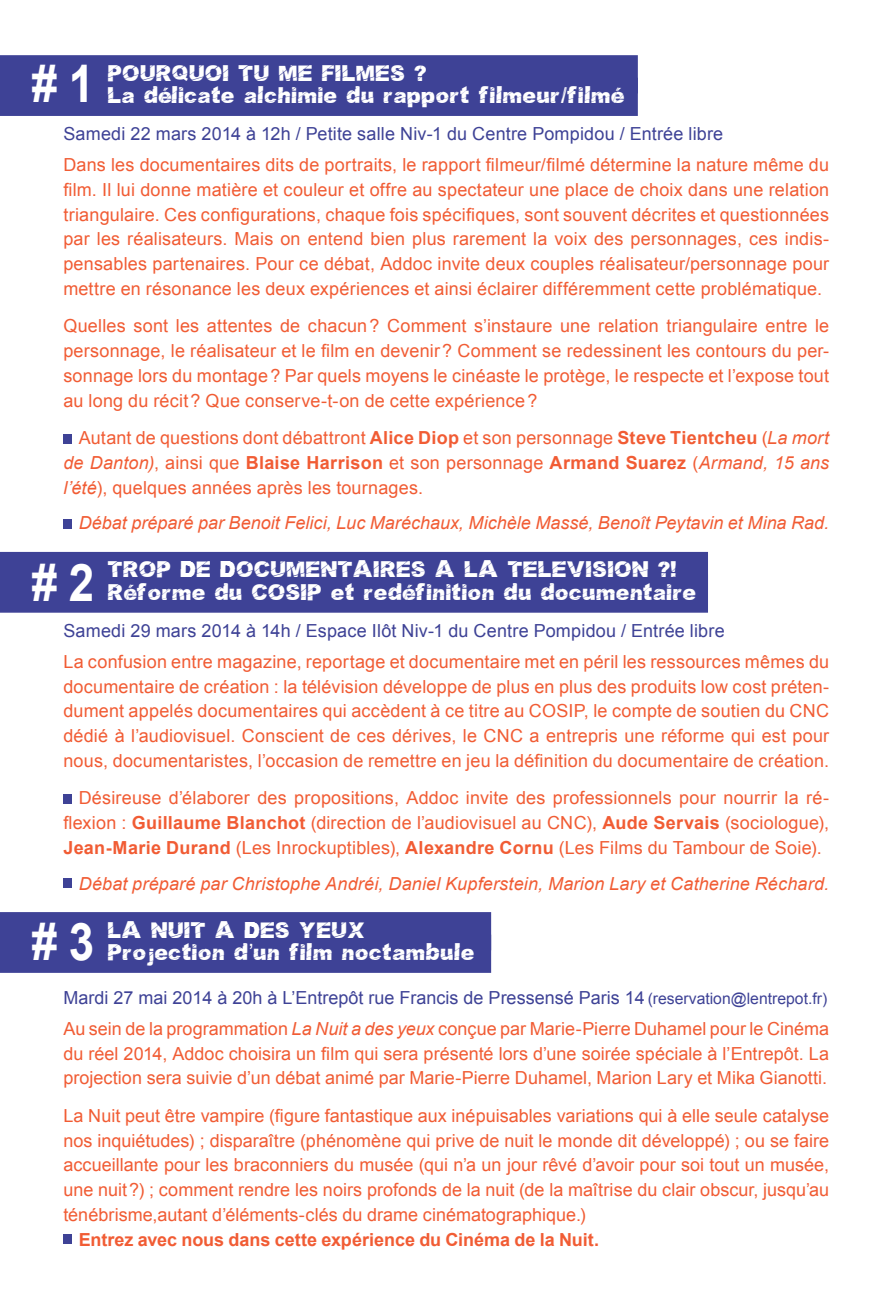
<style>
.page{position:relative;width:893px;height:1308px;background:#fff}
.page>*{position:absolute;margin:0;border:0;box-sizing:border-box;transform-origin:0 0}
.t1{font:700 51.98px "Arial";color:#fff;scale:.88 1}
.t2{font:22.5px/22.5px "Cosmicaldisfase Cosmicaldisfase";color:#fff}
.t3{font:18px/24.8px "Arial";letter-spacing:.005em;color:#f15c34;text-align:justify}
.t4{font:italic 18px "Arial";letter-spacing:.01em;color:#f15c34}
.t5{font:18px "Arial";letter-spacing:.01em;color:#3e4296}
.t6{font:700 18px "Arial";color:#f15c34}
.s1{font-weight:700}
.s2{font-style:italic}
.s3{font-family:"Arial"}
.s4{color:#3e4296}
.s5{font-size:15.75px;color:#3e4296}
</style>
<div class="page">
<div style="left:0;top:55px;width:638px;height:38px;background:#3e4296"></div>
<div style="left:0;top:78px;width:638px;height:38px;background:#3e4296"></div>
<div style="left:0;top:552px;width:708px;height:38px;background:#3e4296"></div>
<div style="left:0;top:574px;width:708px;height:38px;background:#3e4296"></div>
<div style="left:0;top:912px;width:491px;height:38px;background:#3e4296"></div>
<div style="left:0;top:934px;width:491px;height:38px;background:#3e4296"></div>
<div style="left:63px;top:434px;width:9px;height:10px;background:#3e4296"></div>
<div style="left:63px;top:519px;width:9px;height:10px;background:#3e4296"></div>
<div style="left:63px;top:793px;width:9px;height:10px;background:#3e4296"></div>
<div style="left:63px;top:878px;width:9px;height:10px;background:#3e4296"></div>
<div style="left:63px;top:1234px;width:9px;height:10px;background:#3e4296"></div>
<h1 class="t1" style="left:32px;top:49px;width:72px">#1</h1>
<p class="t2" style="left:108px;top:62px;width:518px">Pourquoi tu me filmes ?<br>La délicate alchimie du rapport filmeur/filmé</p>
<p class="t5" style="left:63px;top:122px;width:661px">Samedi 22 mars 2014 à 12h / Petite salle Niv-1 du Centre Pompidou / Entrée libre</p>
<p class="t3" style="left:63px;top:153px;width:767px">Dans les documentaires dits de portraits, le rapport filmeur/filmé détermine la nature même du film. Il lui donne matière et couleur et offre au spectateur une place de choix dans une relation triangulaire. Ces configurations, chaque fois spécifiques, sont souvent décrites et questionnées par les réalisateurs. Mais on entend bien plus rarement la voix des personnages, ces indis&shy;pensables partenaires. Pour ce débat, Addoc invite deux couples réalisateur/personnage pour mettre en résonance les deux expériences et ainsi éclairer différemment cette problématique.</p>
<p class="t3" style="left:63px;top:314px;width:767px">Quelles sont les attentes de chacun? Comment s’instaure une relation triangulaire entre le personnage, le réalisateur et le film en devenir? Comment se redessinent les contours du per&shy;sonnage lors du montage? Par quels moyens le cinéaste le protège, le respecte et l’expose tout au long du récit? Que conserve-t-on de cette expérience?</p>
<p class="t3" style="left:63px;top:426px;width:767px;text-indent:15px">Autant de questions dont débattront <span class="s1">Alice Diop</span> et son personnage <span class="s1">Steve Tientcheu</span> (<span class="s2">La mort de Danton)</span>, ainsi que <span class="s1">Blaise Harrison</span> et son personnage <span class="s1">Armand Suarez</span> (<span class="s2">Armand, 15 ans l’été</span>), quelques années après les tournages.</p>
<p class="t4" style="left:79px;top:511px;width:752px">Débat préparé par Benoit Felici, Luc Maréchaux, Michèle Massé, Benoît Peytavin et Mina Rad.</p>
<p class="t2" style="left:108px;top:559px;width:591px">Trop de documentaires a la tElEvision ?!<br>Réforme du COSIP et redéfinition du documentaire</p>
<p class="t5" style="left:63px;top:618px;width:663px">Samedi 29 mars 2014 à 14h / Espace Ilôt Niv-1 du Centre Pompidou / Entrée libre</p>
<p class="t3" style="left:63px;top:649px;width:767px">La confusion entre magazine, reportage et documentaire met en péril les ressources mêmes du documentaire de création : la télévision développe de plus en plus des produits low cost préten&shy;dument appelés documentaires qui accèdent à ce titre au COSIP, le compte de soutien du CNC dédié à l’audiovisuel. Conscient de ces dérives, le CNC a entrepris une réforme qui est pour nous, documentaristes, l’occasion de remettre en jeu la définition du documentaire de création.</p>
<p class="t3" style="left:63px;top:786px;width:767px;text-indent:15px">Désireuse d’élaborer des propositions, Addoc invite des professionnels pour nourrir la ré&shy;flexion : <span class="s1">Guillaume Blanchot</span> (direction de l’audiovisuel au CNC), <span class="s1">Aude Servais</span> (sociologue), <span class="s1">Jean-Marie Durand</span> (Les Inrockuptibles), <span class="s1">Alexandre Cornu</span> (Les Films du Tambour de Soie).</p>
<p class="t4" style="left:79px;top:871px;width:752px">Débat préparé par Christophe Andréi, Daniel Kupferstein, Marion Lary et Catherine Réchard.</p>
<p class="t2" style="left:108px;top:919px;width:369px">La nuit a des yeux<br>Projection d<span class="s3">’</span>un film noctambule</p>
<p class="t3" style="left:63px;top:982px;width:767px;line-height:31.1px"><span class="s4">Mardi 27 mai 2014 à 20h à L’Entrepôt rue Francis de Pressensé Paris 14</span> <span class="s5">(reservation@lentrepot.fr)<br></span>Au sein de la programmation <span class="s2">La Nuit a des yeux</span> conçue par Marie-Pierre Duhamel pour le Cinéma</p>
<p class="t3" style="left:63px;top:1041px;width:767px">du réel 2014, Addoc choisira un film qui sera présenté lors d’une soirée spéciale à l’Entrepôt. La projection sera suivie d’un débat animé par Marie-Pierre Duhamel, Marion Lary et Mika Gianotti.</p>
<p class="t3" style="left:63px;top:1103px;width:767px">La Nuit peut être vampire (figure fantastique aux inépuisables variations qui à elle seule catalyse nos inquiétudes) ; disparaître (phénomène qui prive de nuit le monde dit développé) ; ou se faire accueillante pour les braconniers du musée (qui n’a un jour rêvé d’avoir pour soi tout un musée, une nuit?) ; comment rendre les noirs profonds de la nuit (de la maîtrise du clair obscur, jusqu’au ténébrisme,autant d’éléments-clés du drame cinématographique.)</p>
<p class="t6" style="left:79px;top:1227px;width:522px">Entrez avec nous dans cette expérience du Cinéma de la Nuit.</p>
<h1 class="t1" style="left:32px;top:548px;width:72px">#2</h1>
<h1 class="t1" style="left:32px;top:907px;width:72px">#3</h1>
</div>
